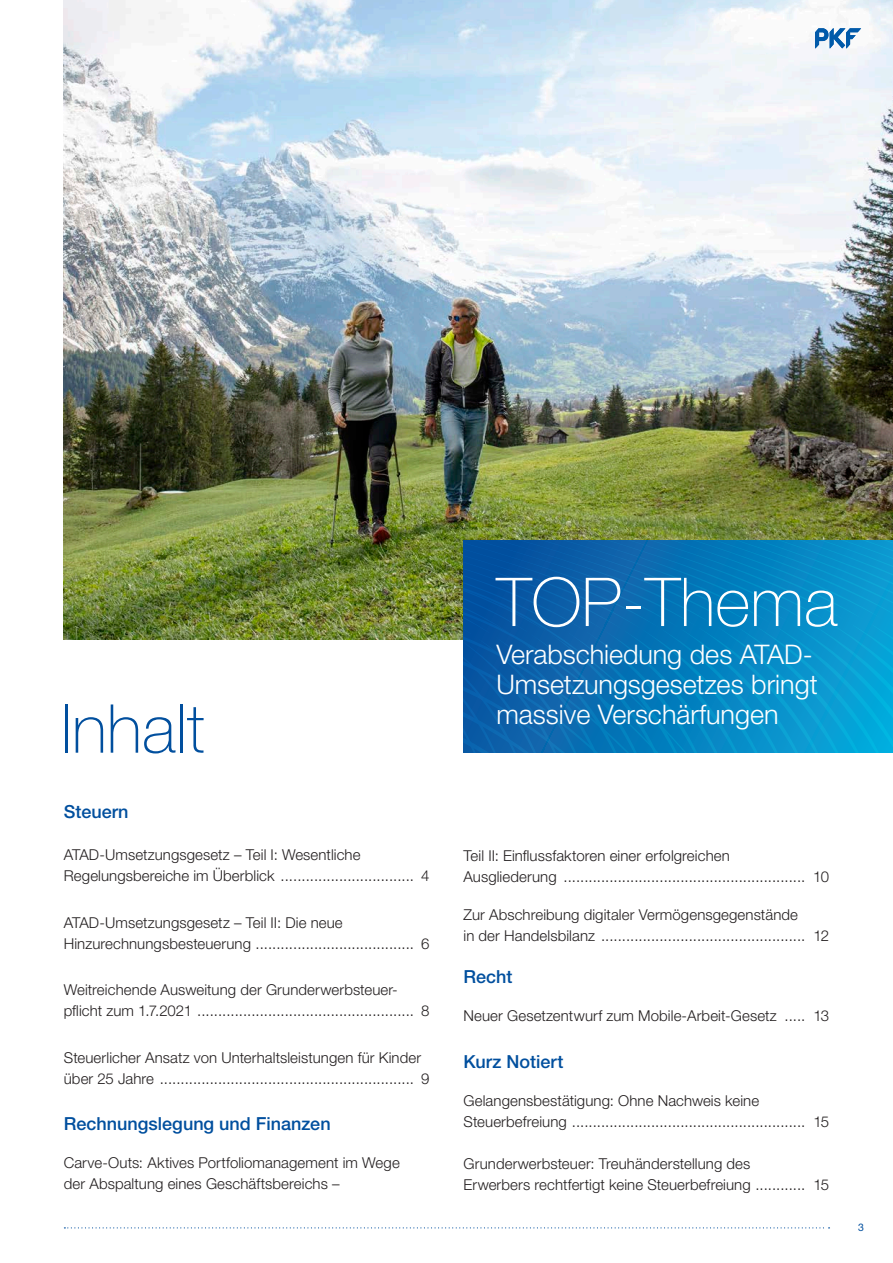
<style>
.page{position:relative;width:893px;height:1263px;background:#fff}
.page>*{position:absolute;margin:0;border:0;box-sizing:border-box;transform-origin:0 0}
.t1{font:100 67.5px "Helvetica Neue LT";color:#fff}
.t2{font:100 67.5px "Helvetica Neue LT";color:#014f9e}
.t3{font:300 27px/30px "Helvetica Neue LT";color:#fff}
.Inhalt_Themen_Seiten{font:500 18px "Helvetica Neue LT";color:#014f9e}
.Inhalt_Themen_Seiten-2{font:300 15px/21px "Helvetica Neue LT";letter-spacing:.005em;color:#231f20}
.t4{font:10.5px "Helvetica Neue LT";color:#014f9e}
</style>
<div class="page">
<img style="left:64px;top:0;width:829px;height:640px">
<svg style="left:64px;top:1227px;width:766px;height:1px"></svg>
<svg style="left:463px;top:540px;width:430px;height:213px;background:#0779ba"></svg>
<svg style="left:815px;top:28px;width:46px;height:20px"></svg>
<p class="t2" style="left:60px;top:690px;width:146px">Inhalt</p>
<p class="Inhalt_Themen_Seiten" style="left:64px;top:801px;width:66px">Steuern</p>
<p class="Inhalt_Themen_Seiten-2" style="left:64px;top:844px;width:367px">ATAD-Umsetzungsgesetz – Teil I: Wesentliche<br>Regelungsbereiche im Überblick ................................ 4</p>
<p class="Inhalt_Themen_Seiten-2" style="left:64px;top:912px;width:367px">ATAD-Umsetzungsgesetz – Teil II: Die neue<br>Hinzurechnungsbesteuerung ...................................... 6</p>
<p class="Inhalt_Themen_Seiten-2" style="left:64px;top:979px;width:367px">Weitreichende Ausweitung der Grunderwerbsteuer&shy;pflicht zum 1.7.2021 .................................................... 8</p>
<p class="Inhalt_Themen_Seiten-2" style="left:64px;top:1047px;width:367px">Steuerlicher Ansatz von Unterhaltsleistungen für Kinder über 25 Jahre ............................................................. 9</p>
<p class="Inhalt_Themen_Seiten" style="left:64px;top:1113px;width:268px">Rechnungslegung und Finanzen</p>
<p class="Inhalt_Themen_Seiten-2" style="left:64px;top:1152px;width:337px">Carve-Outs: Aktives Portfoliomanagement im Wege der Abspaltung eines Geschäftsbereichs –</p>
<p class="t1" style="left:496px;top:563px;width:343px">TOP-Thema</p>
<p class="t3" style="left:496px;top:639px;width:323px">Verabschiedung des ATAD-<br>Umsetzungsgesetzes bringt massive Verschärfungen</p>
<p class="Inhalt_Themen_Seiten-2" style="left:464px;top:845px;width:367px">Teil II: Einflussfaktoren einer erfolgreichen<br>Ausgliederung .......................................................... 10</p>
<p class="Inhalt_Themen_Seiten-2" style="left:463px;top:904px;width:367px">Zur Abschreibung digitaler Vermögensgegenstände<br>in der Handelsbilanz ................................................. 12</p>
<p class="Inhalt_Themen_Seiten" style="left:464px;top:966px;width:51px">Recht</p>
<p class="Inhalt_Themen_Seiten-2" style="left:464px;top:1005px;width:367px">Neuer Gesetzentwurf zum Mobile-Arbeit-Gesetz ..... 13</p>
<p class="Inhalt_Themen_Seiten" style="left:464px;top:1050px;width:101px">Kurz Notiert</p>
<p class="Inhalt_Themen_Seiten-2" style="left:464px;top:1089px;width:367px">Gelangensbestätigung: Ohne Nachweis keine<br>Steuerbefreiung ........................................................ 15</p>
<p class="Inhalt_Themen_Seiten-2" style="left:464px;top:1152px;width:367px">Grunderwerbsteuer: Treuhänderstellung des<br>Erwerbers rechtfertigt keine Steuerbefreiung ............ 15</p>
<p class="t4" style="left:858px;top:1221px;width:7px">3</p>
</div>
